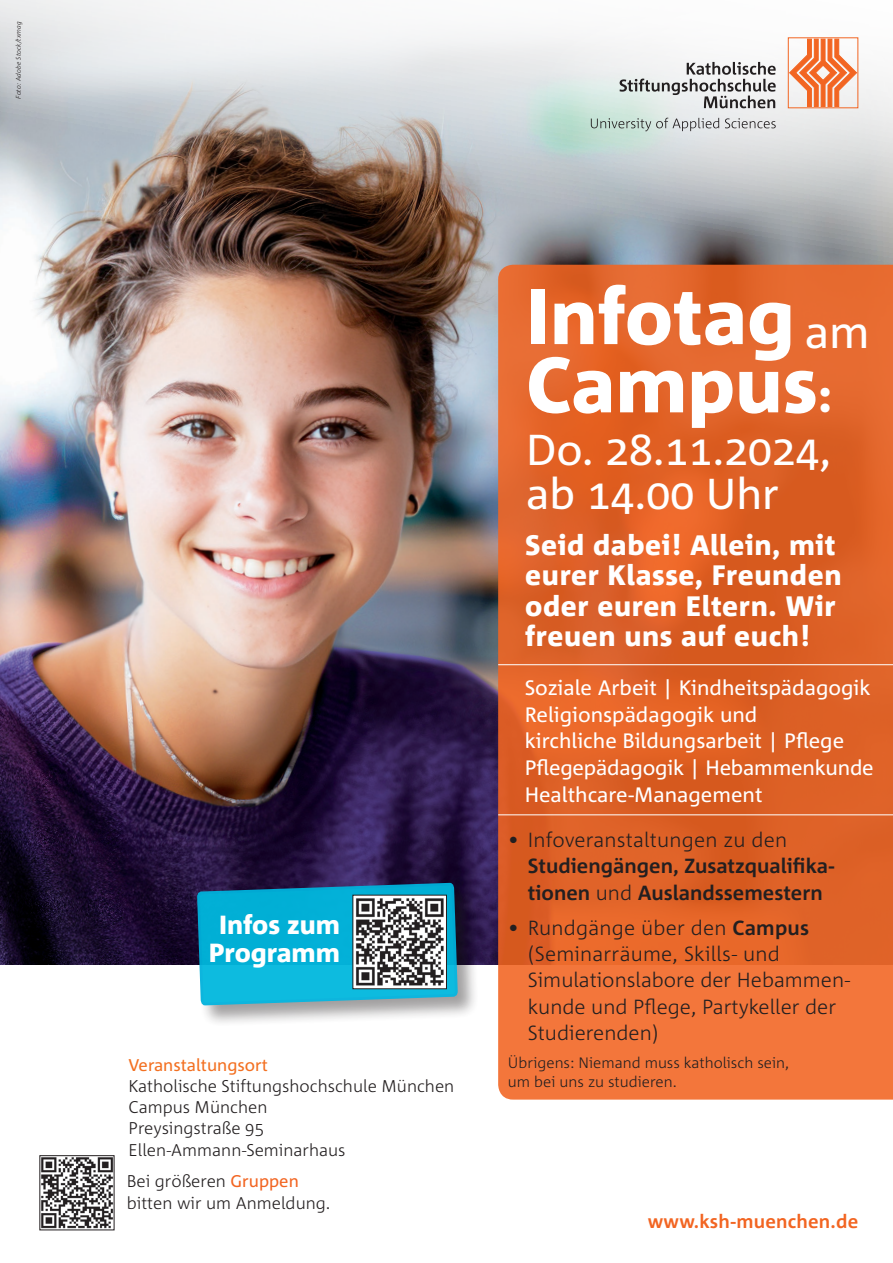
<style>
.page{position:relative;width:893px;height:1263px;background:#fff}
.page>*{position:absolute;margin:0;border:0;box-sizing:border-box;transform-origin:0 0}
.t1{font:800 77.93px/68.2px "Corpid";color:#fff}
.t2{font:43.28px/43.3px "Corpid";color:#fff}
.t3{font:800 28.12px/30.3px "Corpid";letter-spacing:.02em;color:#fff}
.t4{font:800 26.25px/27.6px "Corpid";color:#fff;text-align:center}
.t5{font:20.85px/26.8px "Corpid";color:#fff}
.t6{font:300 20.48px/26.2px "Corpid";color:#231f20}
.t7{font:700 20.48px/26.2px "Corpid";color:#231f20}
.t8{font:700 18.9px "Corpid";letter-spacing:.01em;color:#f26522}
.t9{font:300 17.02px/21.3px "Corpid";color:#231f20}
.t10{font:17.02px "Corpid";color:#f37021}
.t11{font:300 15.15px/18.9px "Corpid";color:#231f20}
.t12{font:italic 300 6.75px "Corpid";letter-spacing:.02em;color:#231f20}
.s1{font-weight:400;color:#f26522}
.s2{font-weight:400;font-size:45.45px}
.s3{font-size:46.72px}
.s4{font-weight:300}
.s5{font-weight:700}
</style>
<div class="page">
<img style="left:0;top:0;width:893px;height:964px">
<svg style="left:498px;top:265px;width:395px;height:834px;background:#e2652a"></svg>
<svg style="left:515px;top:0;width:378px;height:238px"></svg>
<svg style="left:591px;top:118px;width:128px;height:13px;background:#b8c5c0"></svg>
<svg style="left:725px;top:118px;width:51px;height:10px"></svg>
<div style="left:788px;top:37px;width:70px;height:71px;border:1px solid #f26522"></div>
<svg style="left:789px;top:39px;width:68px;height:68px"></svg>
<svg style="left:619px;top:62px;width:157px;height:46px"></svg>
<div style="left:196px;top:882px;width:284px;height:145px;background:#231f20;opacity:.45"></div>
<svg style="left:198px;top:869px;width:258px;height:158px;background:#37a2c1"></svg>
<img style="left:355px;top:897px;width:90px;height:90px">
<div style="left:353px;top:895px;width:94px;height:94px;border:1px solid #231f20"></div>
<img style="left:42px;top:1157px;width:70px;height:71px">
<div style="left:40px;top:1155px;width:74px;height:75px;border:1px solid #231f20"></div>
<hr style="left:498px;top:664px;width:395px;height:1px;background:#fff">
<hr style="left:498px;top:814px;width:395px;height:1px;background:#fff">
<p class="t12" style="left:15px;top:99px;width:79px;rotate:-90deg">Foto: Adobe Stock/txmag</p>
<p class="t4" style="left:209px;top:911px;width:133px">Infos zum<br>Programm</p>
<p class="t10" style="left:129px;top:1055px;width:141px">Veranstaltungsort</p>
<p class="t9" style="left:129px;top:1075px;width:327px">Katholische Stiftungshochschule München<br>Campus München<br>Preysingstraße 95<br>Ellen-Ammann-Seminarhaus</p>
<p class="t9" style="left:127px;top:1171px;width:205px">Bei größeren <span class="s1">Gruppen </span>bitten wir um Anmeldung.</p>
<h1 class="t1" style="left:526px;top:284px;width:345px">Infotag <span class="s2">am<br></span>Campus<span class="s3">:</span></h1>
<h2 class="t2" style="left:526px;top:429px;width:307px">Do. 28.11.2024, ab 14.00 Uhr</h2>
<h3 class="t3" style="left:525px;top:530px;width:318px">Seid dabei! Allein, mit eurer Klasse, Freunden oder euren Eltern. Wir freuen uns auf euch!</h3>
<p class="t5" style="left:525px;top:674px;width:351px">Soziale Arbeit | Kindheitspädagogik<br>Religionspädagogik und<br>kirchliche Bildungsarbeit | Pflege<br>Pflegepädagogik | Hebammenkunde<br>Healthcare-Management</p>
<p class="t6" style="left:508px;top:827px;width:281px">• Infoveranstaltungen zu den</p>
<p class="t7" style="left:528px;top:853px;width:308px">Studiengängen, Zusatzqualifika&shy;tionen <span class="s4">und</span> Auslandssemestern</p>
<p class="t6" style="left:528px;top:915px;width:324px;text-indent:-20px">• Rundgänge über den <span class="s5">Campus </span>(Seminarräume, Skills- und<br>Simulationslabore der Hebammen&shy;kunde und Pflege, Partykeller der<br>Studierenden)</p>
<p class="t11" style="left:508px;top:1053px;width:283px">Übrigens: Niemand muss katholisch sein, um bei uns zu studieren.</p>
<p class="t8" style="left:648px;top:1211px;width:212px">www.ksh-muenchen.de</p>
</div>
